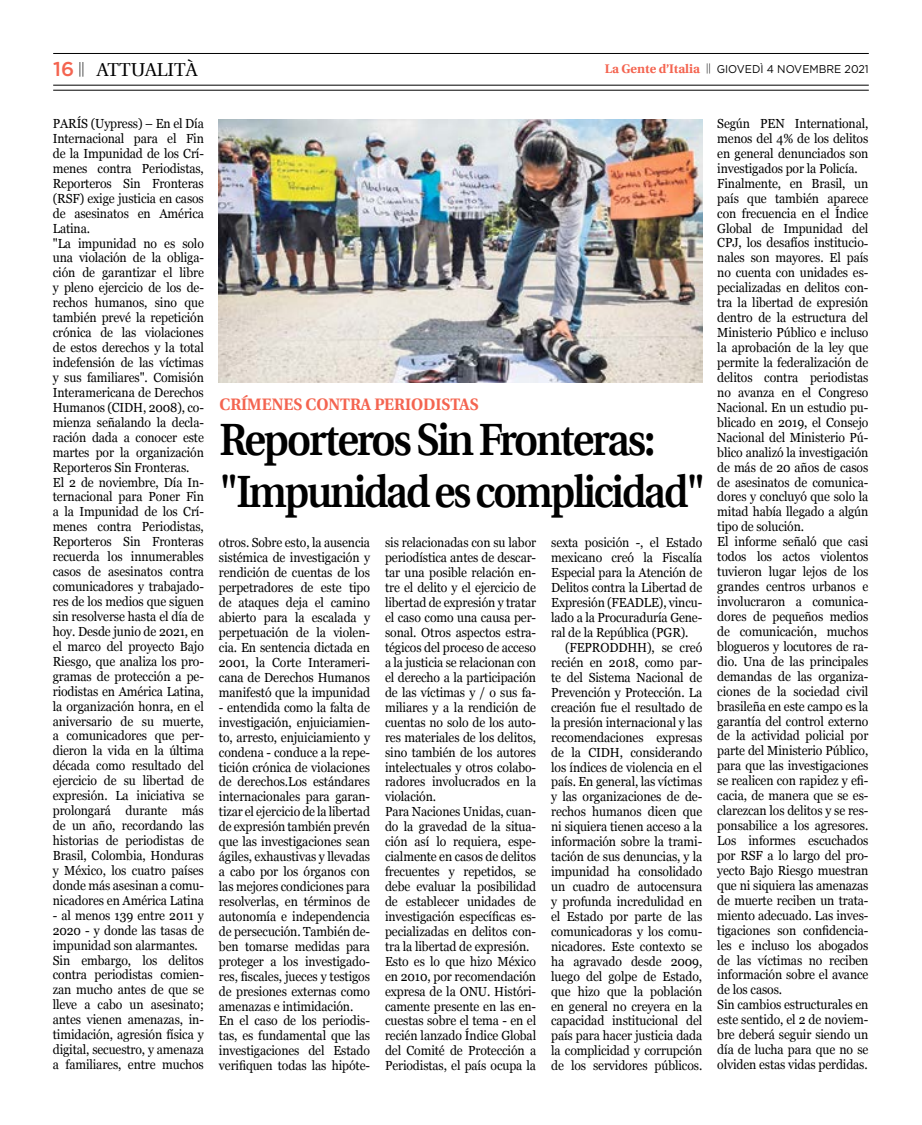
<style>
.page{position:relative;width:922px;height:1125px;background:#fff}
.page>*{position:absolute;margin:0;border:0;box-sizing:border-box;transform-origin:0 0}
.t1{font:600 45.25px/51.2px "Utopia";letter-spacing:-.05em;color:#000;scale:.92 1}
.t2{font:500 20px "Gotham";color:#f46450}
.t3{font:18.75px "Utopia";color:#000}
.t4{font:700 16.62px "Utopia";color:#f46450;scale:.95 1}
.t5{font:13.12px/15px "Georgia";letter-spacing:-.01em;color:#000;scale:.93 1}
.t6{font:11.25px "Gotham";color:#000;scale:.95 1}
.s1{font-family:"Utopia";font-weight:700;font-size:12.5px;color:#f46450}
</style>
<div class="page">
<hr style="left:53px;top:53px;width:815px;height:1px;background:#000">
<hr style="left:53px;top:90px;width:815px;height:1px;background:#000">
<hr style="left:53px;top:85px;width:815px;height:1px;background:#000">
<img style="left:219px;top:120px;width:483px;height:263px">
<h3 class="t3" style="left:97px;top:60px;width:102px">ATTUALITÀ</h3>
<h2 class="t2" style="left:53px;top:56px;width:33px">16 <sup>||</sup></h2>
<p class="t6" style="left:604px;top:62px;width:279px"><span class="s1">La Gente d’Italia</span> <sup>||</sup> GIOVEDÌ 4 NOVEMBRE 2021</p>
<p class="t5" style="left:53px;top:115px;width:164px">PARÍS (Uypress) – En el Día<br>Internacional para el Fin de la Impunidad de los Crí&shy;menes contra Periodistas,<br>Reporteros Sin Fronteras (RSF) exige justicia en casos de asesinatos en América<br>Latina.<br>"La impunidad no es solo una violación de la obliga&shy;ción de garantizar el libre y pleno ejercicio de los de&shy;rechos humanos, sino que también prevé la repetición crónica de las violaciones de estos derechos y la total indefensión de las víctimas y sus familiares". Comisión<br>Interamericana de Derechos<br>Humanos (CIDH, 2008), co&shy;mienza señalando la decla&shy;ración dada a conocer este martes por la organización<br>Reporteros Sin Fronteras.<br>El 2 de noviembre, Día In&shy;ternacional para Poner Fin a la Impunidad de los Crí&shy;menes contra Periodistas,<br>Reporteros Sin Fronteras recuerda los innumerables casos de asesinatos contra comunicadores y trabajado&shy;res de los medios que siguen sin resolverse hasta el día de hoy. Desde junio de 2021, en el marco del proyecto Bajo<br>Riesgo, que analiza los pro&shy;gramas de protección a pe&shy;riodistas en América Latina, la organización honra, en el aniversario de su muerte, a comunicadores que per&shy;dieron la vida en la última década como resultado del ejercicio de su libertad de expresión. La iniciativa se prolongará durante más de un año, recordando las historias de periodistas de<br>Brasil, Colombia, Honduras y México, los cuatro países donde más asesinan a comu&shy;nicadores en América Latina</p>
<p class="t5" style="left:53px;top:907px;width:164px">- al menos 139 entre 2011 y<br>2020 - y donde las tasas de impunidad son alarmantes.<br>Sin embargo, los delitos contra periodistas comien&shy;zan mucho antes de que se lleve a cabo un asesinato; antes vienen amenazas, in&shy;timidación, agresión física y digital, secuestro, y amenaza a familiares, entre muchos</p>
<p class="t5" style="left:717px;top:115px;width:164px">Según PEN International, menos del 4% de los delitos en general denunciados son investigados por la Policía.<br>Finalmente, en Brasil, un país que también aparece con frecuencia en el Índice<br>Global de Impunidad del<br>CPJ, los desafíos institucio&shy;nales son mayores. El país no cuenta con unidades es&shy;pecializadas en delitos con&shy;tra la libertad de expresión dentro de la estructura del<br>Ministerio Público e incluso la aprobación de la ley que permite la federalización de delitos contra periodistas no avanza en el Congreso<br>Nacional. En un estudio pu&shy;blicado en 2019, el Consejo<br>Nacional del Ministerio Pú&shy;blico analizó la investigación de más de 20 años de casos de asesinatos de comunica&shy;dores y concluyó que solo la mitad había llegado a algún tipo de solución.<br>El informe señaló que casi todos los actos violentos tuvieron lugar lejos de los grandes centros urbanos e involucraron a comunica&shy;dores de pequeños medios de comunicación, muchos blogueros y locutores de ra&shy;dio. Una de las principales demandas de las organiza&shy;ciones de la sociedad civil brasileña en este campo es la garantía del control externo de la actividad policial por parte del Ministerio Público, para que las investigaciones se realicen con rapidez y efi&shy;cacia, de manera que se es&shy;clarezcan los delitos y se res&shy;ponsabilice a los agresores.<br>Los informes escuchados por RSF a lo largo del pro&shy;yecto Bajo Riesgo muestran que ni siquiera las amenazas de muerte reciben un trata&shy;miento adecuado. Las inves&shy;tigaciones son confidencia&shy;les e incluso los abogados de las víctimas no reciben información sobre el avance de los casos.<br>Sin cambios estructurales en este sentido, el 2 de noviem&shy;bre deberá seguir siendo un día de lucha para que no se olviden estas vidas perdidas.</p>
<p class="t4" style="left:219px;top:395px;width:274px">CRÍMENES CONTRA PERIODISTAS</p>
<h1 class="t1" style="left:219px;top:415px;width:529px">Reporteros Sin Fronteras: "Impunidad es complicidad"</h1>
<p class="t5" style="left:385px;top:535px;width:164px">sis relacionadas con su labor periodística antes de descar&shy;tar una posible relación en&shy;tre el delito y el ejercicio de libertad de expresión y tratar el caso como una causa per&shy;sonal. Otros aspectos estra&shy;tégicos del proceso de acceso a la justicia se relacionan con el derecho a la participación de las víctimas y / o sus fa&shy;miliares y a la rendición de cuentas no solo de los auto&shy;res materiales de los delitos, sino también de los autores intelectuales y otros colabo&shy;radores involucrados en la violación.<br>Para Naciones Unidas, cuan&shy;do la gravedad de la situa&shy;ción así lo requiera, espe&shy;cialmente en casos de delitos frecuentes y repetidos, se debe evaluar la posibilidad de establecer unidades de investigación específicas es&shy;pecializadas en delitos con&shy;tra la libertad de expresión.<br>Esto es lo que hizo México en 2010, por recomendación expresa de la ONU. Históri&shy;camente presente en las en&shy;cuestas sobre el tema - en el recién lanzado Índice Global del Comité de Protección a<br>Periodistas, el país ocupa la</p>
<p class="t5" style="left:551px;top:535px;width:164px;text-align:justify">sexta posición -, el Estado mexicano creó la Fiscalía Especial para la Atención de Delitos contra la Libertad de Expresión (FEADLE), vincu&shy;lado a la Procuraduría Gene&shy;ral de la República (PGR).</p>
<p class="t5" style="left:219px;top:535px;width:164px;text-align:justify">otros. Sobre esto, la ausencia sistémica de investigación y rendición de cuentas de los perpetradores de este tipo de ataques deja el camino abierto para la escalada y perpetuación de la violen&shy;cia. En sentencia dictada en 2001, la Corte Interameri&shy;cana de Derechos Humanos manifestó que la impunidad</p>
<p class="t5" style="left:219px;top:699px;width:164px">- entendida como la falta de investigación, enjuiciamien&shy;to, arresto, enjuiciamiento y condena - conduce a la repe&shy;tición crónica de violaciones de derechos.Los estándares internacionales para garan&shy;tizar el ejercicio de la libertad de expresión también prevén que las investigaciones sean ágiles, exhaustivas y llevadas a cabo por los órganos con las mejores condiciones para resolverlas, en términos de autonomía e independencia de persecución. También de&shy;ben tomarse medidas para proteger a los investigado&shy;res, fiscales, jueces y testigos de presiones externas como amenazas e intimidación.<br>En el caso de los periodis&shy;tas, es fundamental que las investigaciones del Estado verifiquen todas las hipóte-</p>
<p class="t5" style="left:551px;top:640px;width:164px;text-align:justify;text-indent:14px">(FEPRODDHH), se creó recién en 2018, como par&shy;te del Sistema Nacional de Prevención y Protección. La creación fue el resultado de la presión internacional y las recomendaciones expresas de la CIDH, considerando los índices de violencia en el país. En general, las víctimas y las organizaciones de de&shy;rechos humanos dicen que ni siquiera tienen acceso a la información sobre la trami&shy;tación de sus denuncias, y la impunidad ha consolidado un cuadro de autocensura y profunda incredulidad en el Estado por parte de las comunicadoras y los comu&shy;nicadores. Este contexto se ha agravado desde 2009, luego del golpe de Estado, que hizo que la población en general no creyera en la capacidad institucional del país para hacer justicia dada la complicidad y corrupción de los servidores públicos.</p>
</div>
